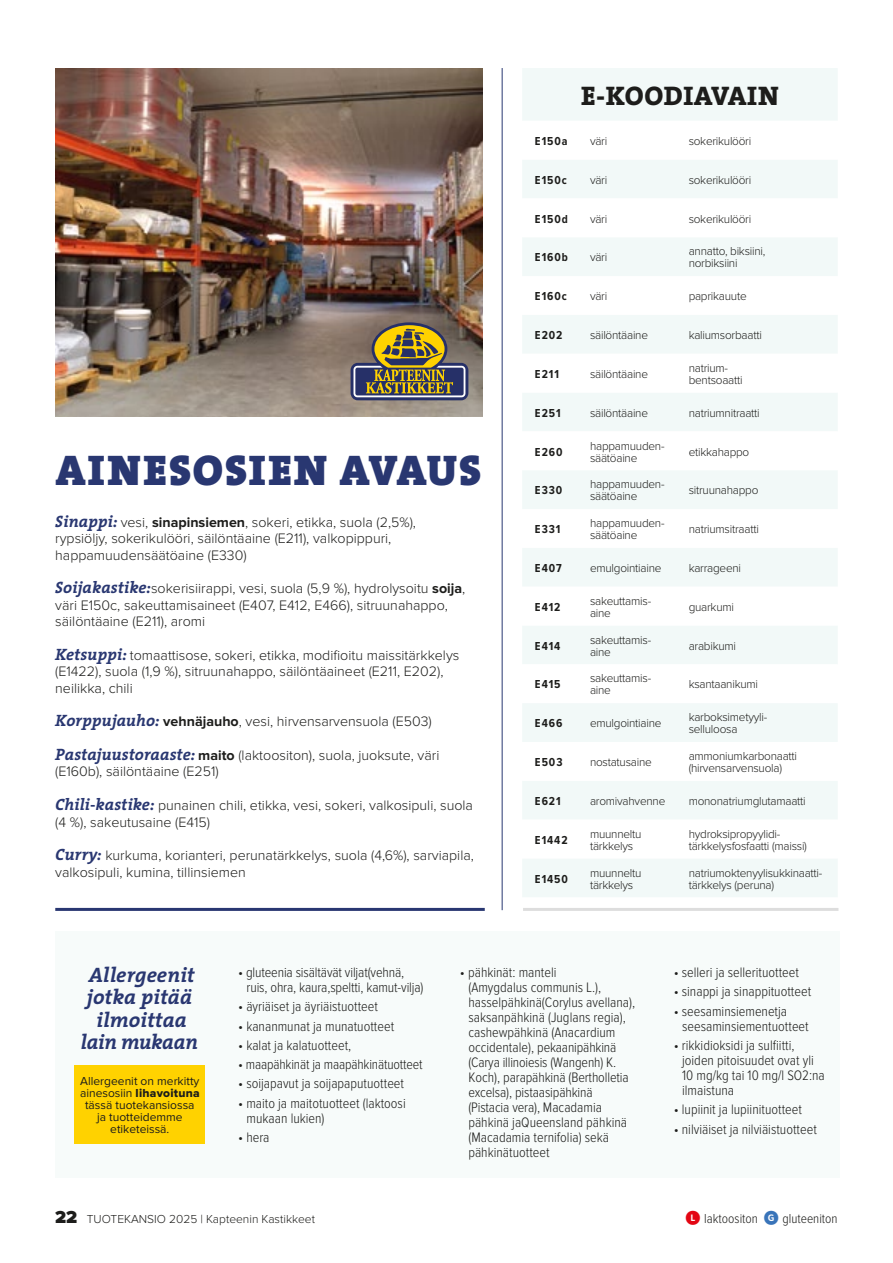
<style>
.page{position:relative;width:893px;height:1263px;background:#fff}
.page>*{position:absolute;margin:0;border:0;box-sizing:border-box;transform-origin:0 0}
.t1{font:900 43.2px "The Serif";letter-spacing:.045em;color:#293771}
.t2{font:800 27px "The Serif";letter-spacing:.02em;color:#1d1d1b}
.t3{font:italic 700 21px/22.5px "The Serif";color:#293771;text-align:center}
.t4{font:300 14.25px/15px "Proxima Nova Cond";color:#1d1d1b}
.t5{font:300 14.25px/16.5px "Proxima Nova";color:#1d1d1b}
.t6{font:300 13.5px "Proxima Nova Cond";color:#1d1d1b}
.t7{font:300 12px/12px "Proxima Nova";letter-spacing:-.02em;color:#1d1d1b}
.t8{font:700 12px "Proxima Nova Cond";letter-spacing:.08em;color:#1d1d1b}
.t9{font:12px/12px "Proxima Nova";color:#1d1d1b;text-align:center}
.t10{font:300 12px "Proxima Nova";color:#1d1d1b}
.s1{font-family:"The Serif";font-weight:700;font-style:italic;font-size:16.5px;color:#293771}
.s2{font-weight:700}
.s3{font-family:"Proxima Nova Extrabld"}
.s4{font-weight:900;font-size:18px}
.s5{font-family:"Whitney Index Black Round Bd";font-weight:400;font-size:15px;color:#e30613}
.s6{font-family:"Whitney Index Black Round Bd";font-weight:400;font-size:15px;color:#3974b9}
</style>
<div class="page">
<hr style="left:502px;top:68px;width:1px;height:842px;background:#293771">
<img style="left:55px;top:68px;width:428px;height:349px">
<svg style="left:351px;top:322px;width:117px;height:78px"></svg>
<hr style="left:55px;top:908px;width:430px;height:3px;background:#293771">
<div style="left:522px;top:68px;width:315px;height:829px;background:#f2f9f8"></div>
<svg style="left:522px;top:121px;width:315px;height:737px"></svg>
<hr style="left:523px;top:908px;width:315px;height:3px;background:#1d1d1b">
<div style="left:55px;top:931px;width:784px;height:247px;background:#f7fbfa"></div>
<div style="left:75px;top:1065px;width:130px;height:78px;background:#ffd200"></div>
<p class="t1" style="left:56px;top:434px;width:427px">AINESOSIEN AVAUS</p>
<p class="t5" style="left:55px;top:514px;width:362px"><span class="s1">Sinappi:</span> vesi, <span class="s2">sinapinsiemen</span>, sokeri, etikka, suola (2,5%), rypsiöljy, sokerikulööri, säilöntäaine (E211), valkopippuri, happamuudensäätöaine (E330)</p>
<p class="t5" style="left:55px;top:581px;width:412px"><span class="s1">Soijakastike:</span>sokerisiirappi, vesi, suola (5,9 %), hydrolysoitu <span class="s2">soija</span>, väri E150c, sakeuttamisaineet (E407, E412, E466), sitruunahappo, säilöntäaine (E211), aromi</p>
<p class="t5" style="left:55px;top:647px;width:406px"><span class="s1">Ketsuppi:</span> tomaattisose, sokeri, etikka, modifioitu maissitärkkelys (E1422), suola (1,9 %), sitruunahappo, säilöntäaineet (E211, E202), neilikka, chili</p>
<p class="t5" style="left:55px;top:714px;width:378px"><span class="s1">Korppujauho:</span> <span class="s2">vehnäjauho</span>, vesi, hirvensarvensuola (E503)</p>
<p class="t5" style="left:55px;top:747px;width:386px"><span class="s1">Pastajuustoraaste:</span> <span class="s2">maito</span> (laktoositon), suola, juoksute, väri (E160b), säilöntäaine (E251)</p>
<p class="t5" style="left:55px;top:797px;width:419px"><span class="s1">Chili-kastike:</span> punainen chili, etikka, vesi, sokeri, valkosipuli, suola (4 %), sakeutusaine (E415)</p>
<p class="t5" style="left:55px;top:847px;width:420px"><span class="s1">Curry:</span> kurkuma, korianteri, perunatärkkelys, suola (4,6%), sarviapila, valkosipuli, kumina, tillinsiemen</p>
<p class="t2" style="left:581px;top:73px;width:199px">E-KOODIAVAIN</p>
<p class="t8" style="left:535px;top:134px;width:34px">E150a</p>
<p class="t7" style="left:590px;top:135px;width:19px">väri</p>
<p class="t7" style="left:689px;top:135px;width:64px">sokerikulööri</p>
<p class="t8" style="left:535px;top:173px;width:33px">E150c</p>
<p class="t7" style="left:590px;top:174px;width:19px">väri</p>
<p class="t7" style="left:689px;top:174px;width:64px">sokerikulööri</p>
<p class="t8" style="left:535px;top:212px;width:34px">E150d</p>
<p class="t7" style="left:590px;top:213px;width:19px">väri</p>
<p class="t7" style="left:689px;top:213px;width:64px">sokerikulööri</p>
<p class="t8" style="left:535px;top:251px;width:34px">E160b</p>
<p class="t7" style="left:590px;top:252px;width:19px">väri</p>
<p class="t7" style="left:689px;top:246px;width:78px">annatto, biksiini, norbiksiini</p>
<p class="t8" style="left:535px;top:290px;width:33px">E160c</p>
<p class="t7" style="left:590px;top:290px;width:19px">väri</p>
<p class="t7" style="left:689px;top:290px;width:60px">paprikauute</p>
<p class="t8" style="left:535px;top:328px;width:29px">E202</p>
<p class="t7" style="left:590px;top:329px;width:60px">säilöntäaine</p>
<p class="t7" style="left:689px;top:329px;width:75px">kaliumsorbaatti</p>
<p class="t8" style="left:535px;top:367px;width:26px">E211</p>
<p class="t7" style="left:590px;top:368px;width:60px">säilöntäaine</p>
<p class="t7" style="left:689px;top:362px;width:55px">natrium&shy;bentsoaatti</p>
<p class="t8" style="left:535px;top:406px;width:27px">E251</p>
<p class="t7" style="left:590px;top:407px;width:60px">säilöntäaine</p>
<p class="t7" style="left:689px;top:407px;width:73px">natriumnitraatti</p>
<p class="t8" style="left:535px;top:445px;width:29px">E260</p>
<p class="t7" style="left:590px;top:440px;width:76px">happamuuden&shy;säätöaine</p>
<p class="t7" style="left:689px;top:446px;width:62px">etikkahappo</p>
<p class="t8" style="left:535px;top:484px;width:29px">E330</p>
<p class="t7" style="left:590px;top:478px;width:76px">happamuuden&shy;säätöaine</p>
<p class="t7" style="left:689px;top:484px;width:71px">sitruunahappo</p>
<p class="t8" style="left:535px;top:522px;width:27px">E331</p>
<p class="t7" style="left:590px;top:517px;width:76px">happamuuden&shy;säätöaine</p>
<p class="t7" style="left:689px;top:523px;width:72px">natriumsitraatti</p>
<p class="t8" style="left:535px;top:561px;width:28px">E407</p>
<p class="t7" style="left:590px;top:562px;width:73px">emulgointiaine</p>
<p class="t7" style="left:689px;top:562px;width:54px">karrageeni</p>
<p class="t8" style="left:535px;top:600px;width:27px">E412</p>
<p class="t7" style="left:590px;top:595px;width:63px">sakeuttamis&shy;aine</p>
<p class="t7" style="left:689px;top:601px;width:47px">guarkumi</p>
<p class="t8" style="left:535px;top:639px;width:27px">E414</p>
<p class="t7" style="left:590px;top:634px;width:63px">sakeuttamis&shy;aine</p>
<p class="t7" style="left:689px;top:640px;width:49px">arabikumi</p>
<p class="t8" style="left:535px;top:678px;width:27px">E415</p>
<p class="t7" style="left:590px;top:673px;width:63px">sakeuttamis&shy;aine</p>
<p class="t7" style="left:689px;top:679px;width:71px">ksantaanikumi</p>
<p class="t8" style="left:535px;top:717px;width:29px">E466</p>
<p class="t7" style="left:590px;top:717px;width:73px">emulgointiaine</p>
<p class="t7" style="left:689px;top:711px;width:80px">karboksimetyyli&shy;selluloosa</p>
<p class="t8" style="left:535px;top:755px;width:29px">E503</p>
<p class="t7" style="left:590px;top:756px;width:63px">nostatusaine</p>
<p class="t7" style="left:689px;top:750px;width:110px">ammoniumkarbonaatti (hirvensarvensuola)</p>
<p class="t8" style="left:535px;top:794px;width:27px">E621</p>
<p class="t7" style="left:590px;top:795px;width:77px">aromivahvenne</p>
<p class="t7" style="left:689px;top:795px;width:119px">mononatriumglutamaatti</p>
<p class="t8" style="left:535px;top:833px;width:34px">E1442</p>
<p class="t7" style="left:590px;top:828px;width:53px">muunneltu tärkkelys</p>
<p class="t7" style="left:689px;top:828px;width:120px">hydroksipropyylidi&shy;tärkkelysfosfaatti (maissi)</p>
<p class="t8" style="left:535px;top:872px;width:35px">E1450</p>
<p class="t7" style="left:590px;top:867px;width:53px">muunneltu tärkkelys</p>
<p class="t7" style="left:689px;top:867px;width:135px">natriumoktenyylisukkinaatti&shy;tärkkelys (peruna)</p>
<p class="t3" style="left:81px;top:963px;width:119px">Allergeenit jotka pitää ilmoittaa lain mukaan</p>
<p class="t9" style="left:80px;top:1075px;width:121px">Allergeenit on merkitty ainesosiin <span class="s3">lihavoituna </span>tässä tuotekansiossa ja tuotteidemme etiketeissä.</p>
<p class="t4" style="left:247px;top:965px;width:178px;text-indent:-9px">• gluteenia sisältävät viljat(vehnä, ruis, ohra, kaura,speltti, kamut-vilja)</p>
<p class="t4" style="left:238px;top:999px;width:141px">• äyriäiset ja äyriäistuotteet</p>
<p class="t4" style="left:238px;top:1019px;width:158px">• kananmunat ja munatuotteet</p>
<p class="t4" style="left:238px;top:1038px;width:115px">• kalat ja kalatuotteet,</p>
<p class="t4" style="left:238px;top:1057px;width:186px">• maapähkinät ja maapähkinätuotteet</p>
<p class="t4" style="left:238px;top:1076px;width:167px">• soijapavut ja soijapaputuotteet</p>
<p class="t4" style="left:247px;top:1096px;width:161px;text-indent:-9px">• maito ja maitotuotteet (laktoosi mukaan lukien)</p>
<p class="t4" style="left:238px;top:1130px;width:33px">• hera</p>
<p class="t4" style="left:468px;top:965px;width:168px;text-indent:-9px">• pähkinät: manteli<br>(Amygdalus communis L.), hasselpähkinä(Corylus avellana), saksanpähkinä (Juglans regia), cashewpähkinä (Anacardium occidentale), pekaanipähkinä (Carya illinoiesis (Wangenh) K.<br>Koch), parapähkinä (Bertholletia excelsa), pistaasipähkinä (Pistacia vera), Macadamia pähkinä jaQueensland pähkinä (Macadamia ternifolia) sekä pähkinätuotteet</p>
<p class="t4" style="left:674px;top:965px;width:127px">• selleri ja sellerituotteet</p>
<p class="t4" style="left:674px;top:984px;width:139px">• sinappi ja sinappituotteet</p>
<p class="t4" style="left:682px;top:1004px;width:128px;text-indent:-9px">• seesaminsiemenetja seesaminsiementuotteet</p>
<p class="t4" style="left:682px;top:1038px;width:144px;text-indent:-9px">• rikkidioksidi ja sulfiitti, joiden pitoisuudet ovat yli<br>10 mg/kg tai 10 mg/l SO2:na ilmaistuna</p>
<p class="t4" style="left:674px;top:1102px;width:130px">• lupiinit ja lupiinituotteet</p>
<p class="t4" style="left:674px;top:1121px;width:145px">• nilviäiset ja nilviäistuotteet</p>
<p class="t10" style="left:55px;top:1212px;width:261px"><span class="s4">22</span> TUOTEKANSIO 2025 | Kapteenin Kastikkeet</p>
<p class="t6" style="left:685px;top:1211px;width:154px"><span class="s5">L</span> laktoositon <span class="s6">G</span> gluteeniton</p>
</div>
